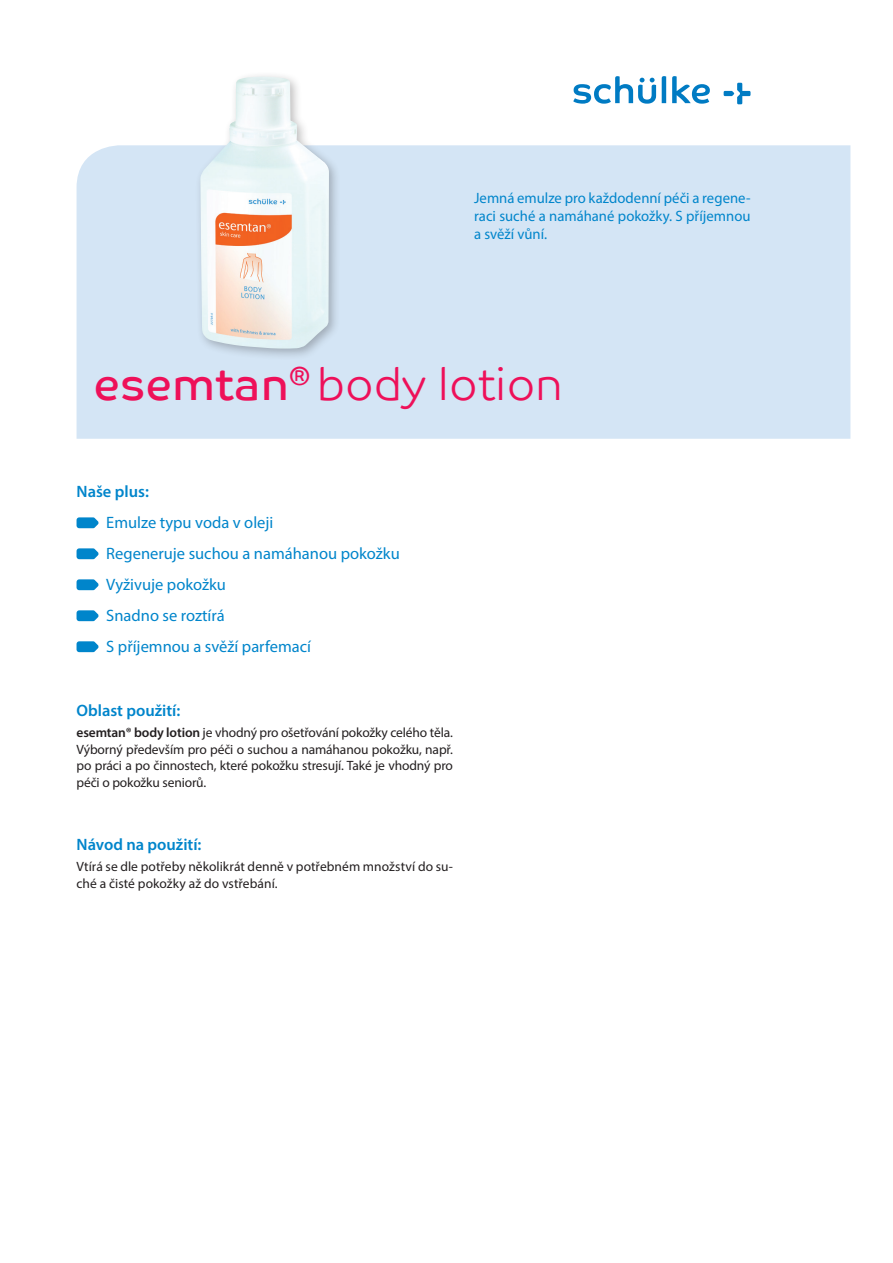
<style>
.page{position:relative;width:893px;height:1263px;background:#fff}
.page>*{position:absolute;margin:0;border:0;box-sizing:border-box;transform-origin:0 0}
.t1{font:45px "Co Text Lt";color:#ee1059}
.t2{font:16.5px/31px "Myriad Pro";color:#0085cb}
.t3{font:600 16.5px "Myriad Pro";color:#0085cb}
.t4{font:15px/18px "Myriad Pro";color:#0085cb;text-align:justify}
.t5{font:13.5px/16.5px "Myriad Pro";color:#231f20}
.s1{font-family:"Co Text"}
.s2{font-weight:600}
</style>
<div class="page">
<div style="left:77px;top:145px;width:773px;height:294px;background:#d4e5f5"></div>
<svg style="left:77px;top:579px;width:22px;height:11px"></svg>
<svg style="left:77px;top:548px;width:22px;height:11px"></svg>
<svg style="left:77px;top:517px;width:22px;height:11px"></svg>
<svg style="left:77px;top:610px;width:22px;height:11px"></svg>
<svg style="left:77px;top:641px;width:22px;height:11px"></svg>
<svg style="left:573px;top:76px;width:83px;height:28px"></svg>
<svg style="left:662px;top:76px;width:4px;height:27px"></svg>
<svg style="left:672px;top:76px;width:38px;height:28px"></svg>
<svg style="left:724px;top:83px;width:26px;height:21px"></svg>
<div style="left:194px;top:71px;width:147px;height:290px;background:#231f20;opacity:.3"></div>
<img style="left:200px;top:77px;width:129px;height:272px">
<p class="t4" style="left:474px;top:189px;width:278px">Jemná emulze pro každodenní péči a regene&shy;raci suché a namáhané pokožky. S příjemnou a svěží vůní.</p>
<h1 class="t1" style="left:94px;top:358px;width:471px"><span class="s1">esemtan</span><sup>®</sup> body lotion</h1>
<p class="t3" style="left:77px;top:481px;width:74px">Naše plus:</p>
<p class="t2" style="left:106px;top:507px;width:295px">Emulze typu voda v oleji<br>Regeneruje suchou a namáhanou pokožku<br>Vyživuje pokožku<br>Snadno se roztírá<br>S příjemnou a svěží parfemací</p>
<p class="t3" style="left:77px;top:700px;width:105px">Oblast použití:</p>
<p class="t5" style="left:77px;top:724px;width:378px;text-align:justify"><span class="s2">esemtan® body lotion</span> je vhodný pro ošetřování pokožky celého těla.<br>Výborný především pro péči o suchou a namáhanou pokožku, např. po práci a po činnostech, které pokožku stresují. Také je vhodný pro péči o pokožku seniorů.</p>
<p class="t3" style="left:77px;top:834px;width:126px">Návod na použití:</p>
<p class="t5" style="left:77px;top:858px;width:378px">Vtírá se dle potřeby několikrát denně v potřebném množství do su&shy;ché a čisté pokožky až do vstřebání.</p>
</div>
